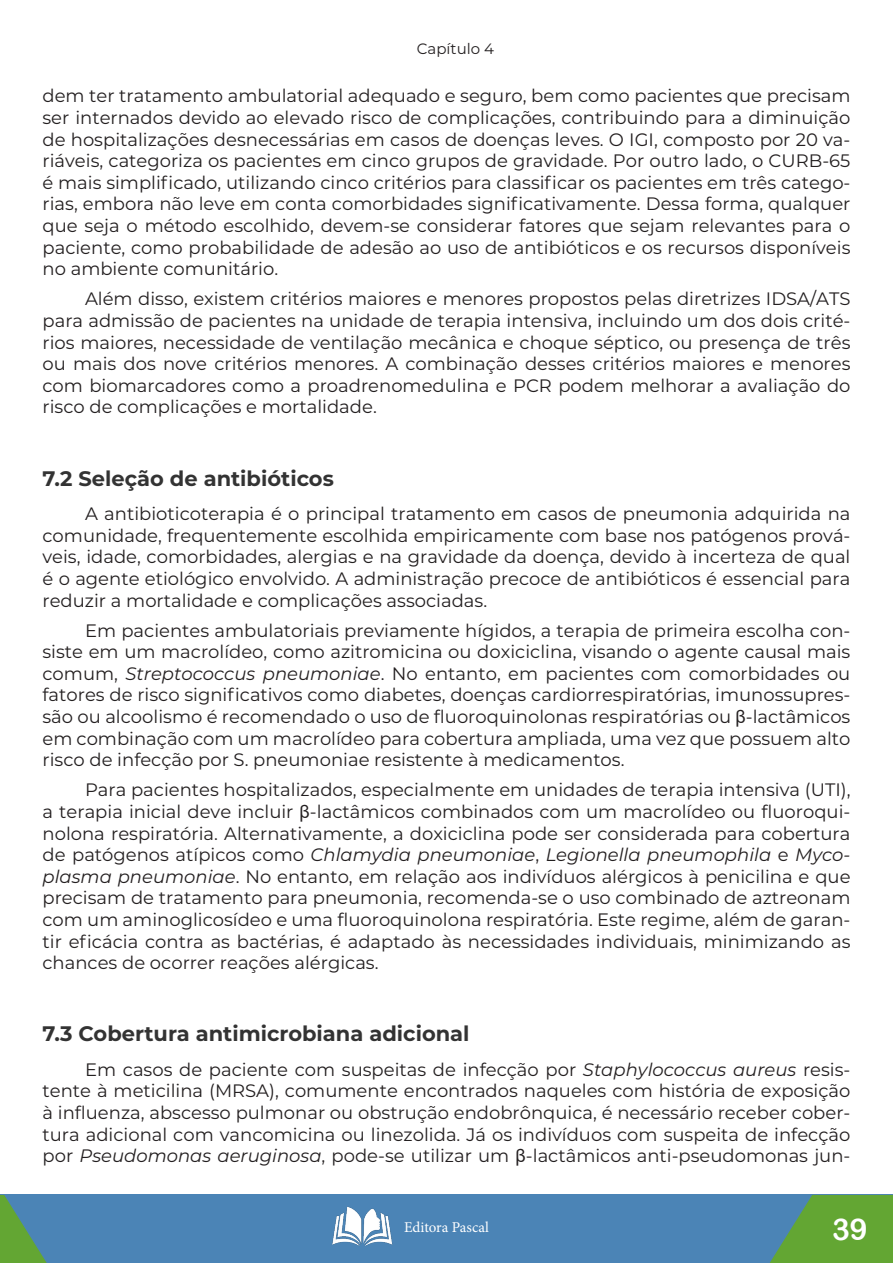
<style>
.page{position:relative;width:893px;height:1263px;background:#fff}
.page>*{position:absolute;margin:0;border:0;box-sizing:border-box;transform-origin:0 0}
.t1{font:30px "Arial Rounded MT Bold";color:#fff}
.t2{font:700 21px "Montserrat";color:#333}
.t3{font:18px/21.6px "Montserrat";color:#231f20;text-align:justify}
.t4{font:15px "Minion Pro";color:#fff}
.t5{font:15px "Montserrat";color:#231f20}
.s1{font-style:italic}
.s2{font-family:"Arial"}
</style>
<div class="page">
<div style="left:0;top:1195px;width:893px;height:68px;background:#4b84b6"></div>
<svg style="left:770px;top:1195px;width:123px;height:68px"></svg>
<img style="left:332px;top:1206px;width:61px;height:40px">
<svg style="left:0;top:1195px;width:47px;height:68px"></svg>
<p class="t5" style="left:417px;top:38px;width:79px">Capítulo 4</p>
<p class="t3" style="left:43px;top:85px;width:809px">dem ter tratamento ambulatorial adequado e seguro, bem como pacientes que precisam ser internados devido ao elevado risco de complicações, contribuindo para a diminuição de hospitalizações desnecessárias em casos de doenças leves. O IGI, composto por 20 va&shy;riáveis, categoriza os pacientes em cinco grupos de gravidade. Por outro lado, o CURB-65 é mais simplificado, utilizando cinco critérios para classificar os pacientes em três catego&shy;rias, embora não leve em conta comorbidades significativamente. Dessa forma, qualquer que seja o método escolhido, devem-se considerar fatores que sejam relevantes para o paciente, como probabilidade de adesão ao uso de antibióticos e os recursos disponíveis no ambiente comunitário.</p>
<p class="t3" style="left:43px;top:288px;width:809px;text-indent:43px">Além disso, existem critérios maiores e menores propostos pelas diretrizes IDSA/ATS para admissão de pacientes na unidade de terapia intensiva, incluindo um dos dois crité&shy;rios maiores, necessidade de ventilação mecânica e choque séptico, ou presença de três ou mais dos nove critérios menores. A combinação desses critérios maiores e menores com biomarcadores como a proadrenomedulina e PCR podem melhorar a avaliação do risco de complicações e mortalidade.</p>
<p class="t2" style="left:43px;top:463px;width:293px">7.2 Seleção de antibióticos</p>
<p class="t3" style="left:43px;top:502px;width:809px;text-indent:43px">A antibioticoterapia é o principal tratamento em casos de pneumonia adquirida na comunidade, frequentemente escolhida empiricamente com base nos patógenos prová&shy;veis, idade, comorbidades, alergias e na gravidade da doença, devido à incerteza de qual é o agente etiológico envolvido. A administração precoce de antibióticos é essencial para reduzir a mortalidade e complicações associadas.</p>
<p class="t3" style="left:43px;top:619px;width:809px;text-indent:43px">Em pacientes ambulatoriais previamente hígidos, a terapia de primeira escolha con&shy;siste em um macrolídeo, como azitromicina ou doxiciclina, visando o agente causal mais comum, <span class="s1">Streptococcus pneumoniae</span>. No entanto, em pacientes com comorbidades ou fatores de risco significativos como diabetes, doenças cardiorrespiratórias, imunossupres&shy;são ou alcoolismo é recomendado o uso de fluoroquinolonas respiratórias ou <span class="s2">β</span>-lactâmicos em combinação com um macrolídeo para cobertura ampliada, uma vez que possuem alto risco de infecção por S. pneumoniae resistente à medicamentos.</p>
<p class="t3" style="left:43px;top:778px;width:809px;text-indent:43px">Para pacientes hospitalizados, especialmente em unidades de terapia intensiva (UTI), a terapia inicial deve incluir <span class="s2">β</span>-lactâmicos combinados com um macrolídeo ou fluoroqui&shy;nolona respiratória. Alternativamente, a doxiciclina pode ser considerada para cobertura de patógenos atípicos como <span class="s1">Chlamydia pneumoniae</span>, <span class="s1">Legionella pneumophila</span> e <span class="s1">Myco&shy;plasma pneumoniae</span>. No entanto, em relação aos indivíduos alérgicos à penicilina e que precisam de tratamento para pneumonia, recomenda-se o uso combinado de aztreonam com um aminoglicosídeo e uma fluoroquinolona respiratória. Este regime, além de garan&shy;tir eficácia contra as bactérias, é adaptado às necessidades individuais, minimizando as chances de ocorrer reações alérgicas.</p>
<p class="t2" style="left:43px;top:1019px;width:428px">7.3 Cobertura antimicrobiana adicional</p>
<p class="t3" style="left:43px;top:1058px;width:809px;text-indent:43px">Em casos de paciente com suspeitas de infecção por <span class="s1">Staphylococcus aureus</span> resis&shy;tente à meticilina (MRSA), comumente encontrados naqueles com história de exposição à influenza, abscesso pulmonar ou obstrução endobrônquica, é necessário receber cober&shy;tura adicional com vancomicina ou linezolida. Já os indivíduos com suspeita de infecção por <span class="s1">Pseudomonas aeruginosa</span>, pode-se utilizar um <span class="s2">β</span>-lactâmicos anti-pseudomonas jun-</p>
<p class="t4" style="left:404px;top:1217px;width:86px">Editora Pascal</p>
<h1 class="t1" style="left:832px;top:1211px;width:37px">39</h1>
</div>
